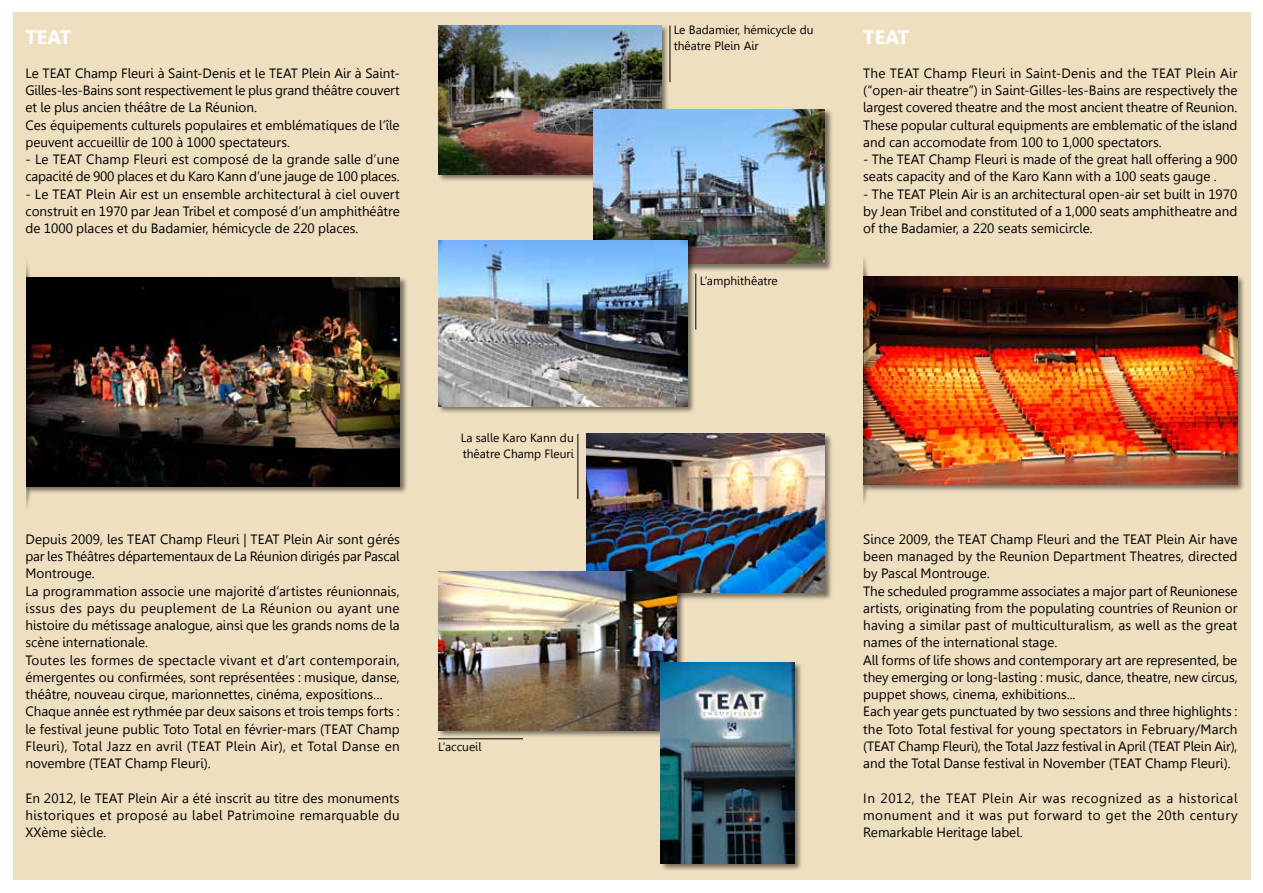
<style>
.page{position:relative;width:1263px;height:893px;background:#fff}
.page>*{position:absolute;margin:0;border:0;box-sizing:border-box;transform-origin:0 0}
.t1{font:700 19.5px "Leelawadee";color:#fff}
.t2{font:13.5px/17.2px "Leelawadee";color:#000}
.t3{font:12px/15.8px "Leelawadee";color:#000}
</style>
<div class="page">
<div style="left:13px;top:13px;width:1237px;height:867px;background:#eedfc0"></div>
<hr style="left:670px;top:26px;width:1px;height:56px;background:#000">
<hr style="left:578px;top:434px;width:1px;height:65px;background:#000">
<hr style="left:695px;top:274px;width:1px;height:56px;background:#000">
<hr style="left:438px;top:738px;width:85px;height:1px;background:#000">
<div style="left:437px;top:24px;width:233px;height:159px;background:#000;opacity:.5"></div>
<img style="left:438px;top:26px;width:223px;height:148px">
<div style="left:592px;top:108px;width:241px;height:164px;background:#000;opacity:.5"></div>
<img style="left:593px;top:109px;width:232px;height:155px">
<div style="left:437px;top:239px;width:258px;height:175px;background:#000;opacity:.5"></div>
<img style="left:438px;top:240px;width:249px;height:166px">
<div style="left:585px;top:433px;width:248px;height:168px;background:#000;opacity:.5"></div>
<img style="left:586px;top:434px;width:239px;height:159px">
<div style="left:437px;top:570px;width:247px;height:168px;background:#000;opacity:.5"></div>
<img style="left:438px;top:571px;width:238px;height:159px">
<div style="left:660px;top:661px;width:143px;height:210px;background:#000;opacity:.5"></div>
<img style="left:661px;top:662px;width:134px;height:201px">
<div style="left:24px;top:276px;width:384px;height:218px;background:#000;opacity:.5"></div>
<img style="left:35px;top:277px;width:365px;height:209px">
<svg style="left:26px;top:262px;width:9px;height:247px;background:#29231e"></svg>
<div style="left:13px;top:250px;width:13px;height:272px;background:#eedfc0"></div>
<div style="left:862px;top:276px;width:383px;height:217px;background:#000;opacity:.5"></div>
<img style="left:872px;top:277px;width:365px;height:208px">
<img style="left:863px;top:257px;width:9px;height:247px">
<div style="left:850px;top:256px;width:13px;height:255px;background:#eedfc0"></div>
<h1 class="t1" style="left:26px;top:26px;width:47px">TEAT</h1>
<p class="t2" style="left:26px;top:65px;width:376px">Le TEAT Champ Fleuri à Saint-Denis et le TEAT Plein Air à Saint-Gilles-les-Bains sont respectivement le plus grand théâtre couvert et le plus ancien théâtre de La Réunion.<br>Ces équipements culturels populaires et emblématiques de l’île peuvent accueillir de 100 à 1000 spectateurs.</p>
<p class="t2" style="left:26px;top:151px;width:376px">- Le TEAT Champ Fleuri est composé de la grande salle d’une capacité de 900 places et du Karo Kann d’une jauge de 100 places.</p>
<p class="t2" style="left:26px;top:185px;width:376px;text-align:justify">- Le TEAT Plein Air est un ensemble architectural à ciel ouvert construit en 1970 par Jean Tribel et composé d’un amphithéâtre de 1000 places et du Badamier, hémicycle de 220 places.</p>
<p class="t2" style="left:26px;top:530px;width:376px">Depuis 2009, les TEAT Champ Fleuri | TEAT Plein Air sont gérés par les Théâtres départementaux de La Réunion dirigés par Pascal Montrouge.<br>La programmation associe une majorité d’artistes réunionnais, issus des pays du peuplement de La Réunion ou ayant une histoire du métissage analogue, ainsi que les grands noms de la scène internationale.<br>Toutes les formes de spectacle vivant et d’art contemporain, émergentes ou confirmées, sont représentées : musique, danse, théâtre, nouveau cirque, marionnettes, cinéma, expositions… Chaque année est rythmée par deux saisons et trois temps forts : le festival jeune public Toto Total en février-mars (TEAT Champ Fleuri), Total Jazz en avril (TEAT Plein Air), et Total Danse en novembre (TEAT Champ Fleuri).</p>
<p class="t2" style="left:26px;top:789px;width:376px;text-align:justify">En 2012, le TEAT Plein Air a été inscrit au titre des monuments historiques et proposé au label Patrimoine remarquable du XXème siècle.</p>
<p class="t3" style="left:461px;top:430px;width:115px">La salle Karo Kann du thêatre Champ Fleuri</p>
<p class="t3" style="left:438px;top:739px;width:45px">L’accueil</p>
<p class="t3" style="left:674px;top:22px;width:141px">Le Badamier, hémicycle du thêatre Plein Air</p>
<p class="t3" style="left:700px;top:273px;width:79px">L’amphithêatre</p>
<h1 class="t1" style="left:863px;top:26px;width:47px">TEAT</h1>
<p class="t2" style="left:863px;top:65px;width:376px;text-align:justify">The TEAT Champ Fleuri in Saint-Denis and the TEAT Plein Air (“open-air theatre”) in Saint-Gilles-les-Bains are respectively the largest covered theatre and the most ancient theatre of Reunion.<br>These popular cultural equipments are emblematic of the island and can accomodate from 100 to 1,000 spectators.</p>
<p class="t2" style="left:863px;top:151px;width:376px">- The TEAT Champ Fleuri is made of the great hall offering a 900 seats capacity and of the Karo Kann with a 100 seats gauge .</p>
<p class="t2" style="left:863px;top:185px;width:376px;text-align:justify">- The TEAT Plein Air is an architectural open-air set built in 1970 by Jean Tribel and constituted of a 1,000 seats amphitheatre and of the Badamier, a 220 seats semicircle.</p>
<p class="t2" style="left:863px;top:530px;width:376px">Since 2009, the TEAT Champ Fleuri and the TEAT Plein Air have been managed by the Reunion Department Theatres, directed by Pascal Montrouge.<br>The scheduled programme associates a major part of Reunionese artists, originating from the populating countries of Reunion or having a similar past of multiculturalism, as well as the great names of the international stage.<br>All forms of life shows and contemporary art are represented, be they emerging or long-lasting : music, dance, theatre, new circus, puppet shows, cinema, exhibitions...<br>Each year gets punctuated by two sessions and three highlights : the Toto Total festival for young spectators in February/March (TEAT Champ Fleuri), the Total Jazz festival in April (TEAT Plein Air), and the Total Danse festival in November (TEAT Champ Fleuri).</p>
<p class="t2" style="left:863px;top:789px;width:376px;text-align:justify">In 2012, the TEAT Plein Air was recognized as a historical monument and it was put forward to get the 20th century Remarkable Heritage label.</p>
</div>
